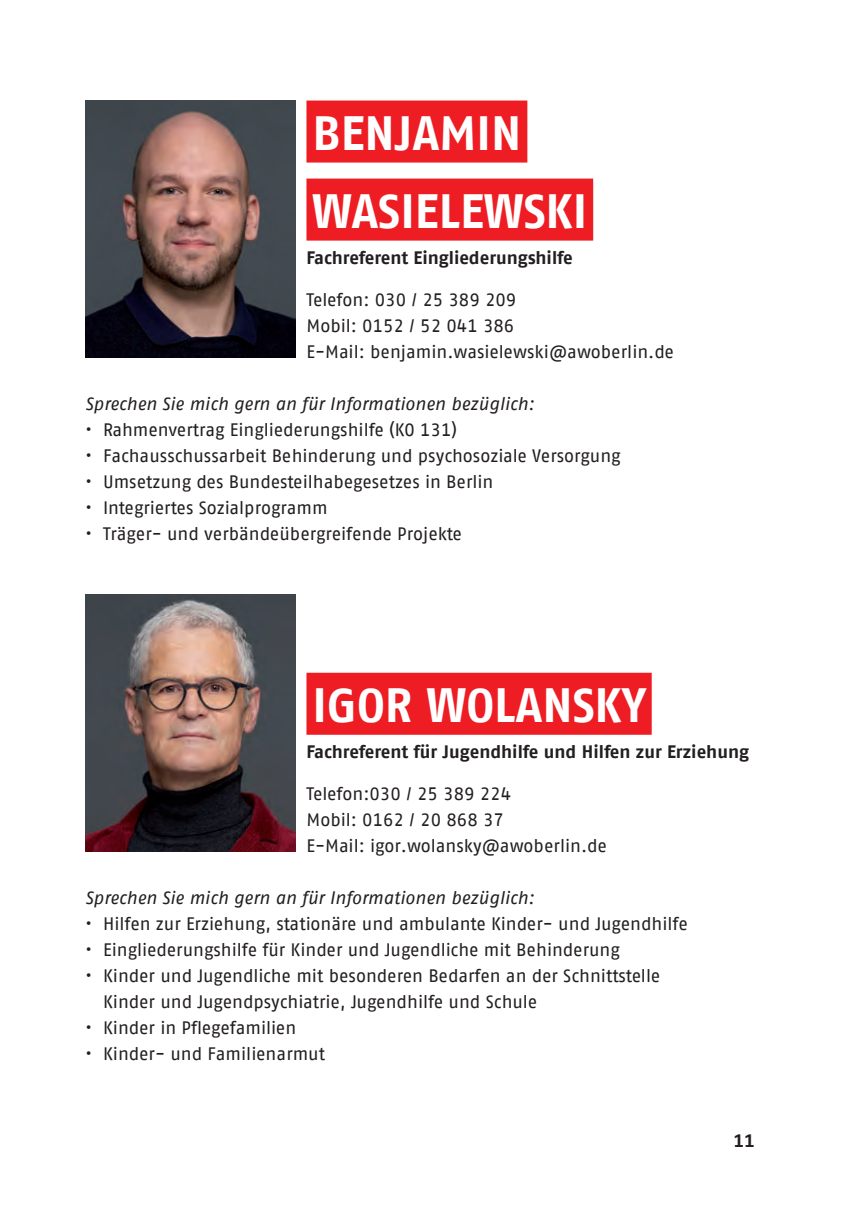
<style>
.page{position:relative;width:857px;height:1225px;background:#fff}
.page>*{position:absolute;margin:0;border:0;box-sizing:border-box;transform-origin:0 0}
.t1{font:700 48px/78px "AWO Fago Office";color:#fff}
.t2{font:18px/26px "AWO Fago Office";color:#231f20}
.t3{font:italic 18px "AWO Fago Office";letter-spacing:-.005em;color:#231f20}
.t4{font:700 18px "AWO Fago Office";color:#231f20}
</style>
<div class="page">
<div style="left:306px;top:101px;width:221px;height:62px;background:#ee1d23"></div>
<div style="left:306px;top:179px;width:287px;height:62px;background:#ee1d23"></div>
<div style="left:306px;top:673px;width:345px;height:62px;background:#ee1d23"></div>
<img style="left:85px;top:100px;width:210px;height:258px">
<img style="left:85px;top:594px;width:210px;height:258px">
<h1 class="t1" style="left:312px;top:93px;width:276px">BENJAMIN<br>WASIELEWSKI</h1>
<p class="t4" style="left:306px;top:247px;width:268px">Fachreferent Eingliederungshilfe</p>
<p class="t2" style="left:306px;top:286px;width:369px">Telefon: 030 / 25 389 209<br>Mobil: 0152 / 52 041 386<br>E-Mail: benjamin.wasielewski@awoberlin.de</p>
<p class="t3" style="left:85px;top:393px;width:450px">Sprechen Sie mich gern an für Informationen bezüglich:</p>
<p class="t2" style="left:85px;top:416px;width:373px">• Rahmenvertrag Eingliederungshilfe (KO 131)</p>
<p class="t2" style="left:85px;top:442px;width:536px">• Fachausschussarbeit Behinderung und psychosoziale Versorgung</p>
<p class="t2" style="left:85px;top:468px;width:409px">• Umsetzung des Bundesteilhabegesetzes in Berlin</p>
<p class="t2" style="left:85px;top:494px;width:244px">• Integriertes Sozialprogramm</p>
<p class="t2" style="left:85px;top:520px;width:378px">• Träger- und verbändeübergreifende Projekte</p>
<h1 class="t1" style="left:312px;top:665px;width:335px">IGOR WOLANSKY</h1>
<p class="t4" style="left:306px;top:741px;width:444px">Fachreferent für Jugendhilfe und Hilfen zur Erziehung</p>
<p class="t2" style="left:306px;top:780px;width:302px">Telefon:030 / 25 389 224<br>Mobil: 0162 / 20 868 37<br>E-Mail: igor.wolansky@awoberlin.de</p>
<p class="t3" style="left:85px;top:887px;width:450px">Sprechen Sie mich gern an für Informationen bezüglich:</p>
<p class="t2" style="left:85px;top:910px;width:604px">• Hilfen zur Erziehung, stationäre und ambulante Kinder- und Jugendhilfe</p>
<p class="t2" style="left:85px;top:936px;width:536px">• Eingliederungshilfe für Kinder und Jugendliche mit Behinderung</p>
<p class="t2" style="left:103px;top:962px;width:558px;text-indent:-18px">• Kinder und Jugendliche mit besonderen Bedarfen an der Schnittstelle<br>Kinder und Jugendpsychiatrie, Jugendhilfe und Schule</p>
<p class="t2" style="left:85px;top:1014px;width:212px">• Kinder in Pflegefamilien</p>
<p class="t2" style="left:85px;top:1040px;width:241px">• Kinder- und Familienarmut</p>
<p class="t4" style="left:733px;top:1130px;width:22px">11</p>
</div>
